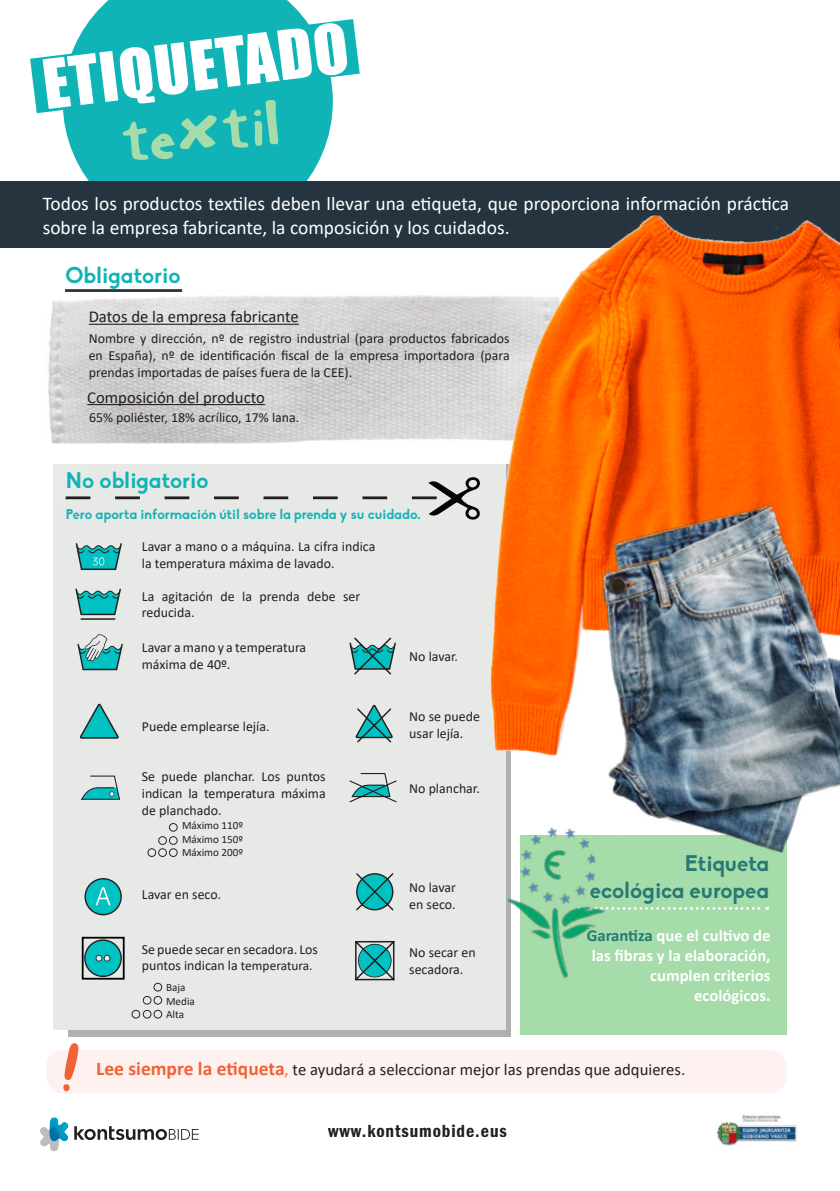
<style>
.page{position:relative;width:840px;height:1191px;background:#fff}
.page>*{position:absolute;margin:0;border:0;box-sizing:border-box;transform-origin:0 0}
.t1{font:68px "Cornbread";color:#a6dbaa}
.t2{font:63.2px "Impact";color:#fff}
.t3{font:700 22.2px/26.6px "Biko";color:#267974;text-align:right}
.t4{font:700 22.2px "Biko";color:#10b4b6}
.t5{font:19.4px/23.4px "Calibri";color:#fff}
.t6{font:600 condensed 18px "Franklin Gothic";letter-spacing:.05em;color:#231f20}
.t7{font:16.6px "Calibri";color:#231f20}
.t8{font:700 16.6px/20px "Calibri";color:#fff;text-align:right}
.t9{font:13.8px/16.6px "Calibri";color:#231f20}
.t10{font:700 13.8px "Biko";color:#10b4b6}
.t11{font:11.2px/13.4px "Calibri";color:#231f20;text-align:justify}
.s1{font-size:13.4px}
.s2{color:#267974}
.s3{font-weight:700;font-size:19.4px;color:#f16236}
.s4{color:#f16236}
</style>
<div class="page">
<img style="left:717px;top:1115px;width:80px;height:31px">
<div style="left:519px;top:835px;width:267px;height:200px;background:#a6dbaa"></div>
<div style="left:53px;top:443px;width:451px;height:587px;background:#e7e9e7"></div>
<img style="left:48px;top:289px;width:429px;height:174px">
<div style="left:46px;top:1049px;width:740px;height:44px;background:#fdf2ef;border-radius:17px"></div>
<svg style="left:63px;top:0;width:269px;height:182px;background:#2ababc"></svg>
<div style="left:0;top:182px;width:839px;height:66px;background:#25343e"></div>
<svg style="left:30px;top:19px;width:329px;height:94px;background:#29bcbd"></svg>
<hr style="left:89px;top:324px;width:210px;height:1px;background:#231f20">
<hr style="left:87px;top:404px;width:178px;height:1px;background:#231f20">
<svg style="left:617px;top:907px;width:150px;height:2px"></svg>
<svg style="left:66px;top:477px;width:411px;height:43px"></svg>
<svg style="left:75px;top:543px;width:47px;height:27px"></svg>
<svg style="left:75px;top:588px;width:46px;height:32px"></svg>
<svg style="left:77px;top:634px;width:46px;height:37px"></svg>
<svg style="left:349px;top:637px;width:47px;height:38px"></svg>
<svg style="left:79px;top:703px;width:40px;height:36px"></svg>
<svg style="left:355px;top:704px;width:38px;height:39px"></svg>
<svg style="left:81px;top:775px;width:39px;height:25px"></svg>
<svg style="left:147px;top:823px;width:30px;height:34px"></svg>
<svg style="left:131px;top:982px;width:31px;height:36px"></svg>
<svg style="left:349px;top:773px;width:48px;height:30px"></svg>
<div style="left:85px;top:879px;width:36px;height:35px;background:#00c2c2;border-radius:50%"></div>
<div style="left:84px;top:878px;width:38px;height:37px;border:1px solid #241f21;border-radius:50%"></div>
<svg style="left:96px;top:887px;width:14px;height:18px"></svg>
<svg style="left:356px;top:873px;width:38px;height:38px"></svg>
<div style="left:84px;top:939px;width:38px;height:38px;border:1px solid #241f21;border-radius:50%"></div>
<svg style="left:85px;top:940px;width:36px;height:36px"></svg>
<svg style="left:355px;top:941px;width:40px;height:40px"></svg>
<hr style="left:65px;top:289px;width:117px;height:3px;background:#25343e">
<img style="left:504px;top:817px;width:110px;height:171px">
<img style="left:477px;top:181px;width:362px;height:580px">
<img style="left:532px;top:425px;width:307px;height:441px">
<div style="left:82px;top:936px;width:42px;height:43px;border:2px solid #000001"></div>
<svg style="left:74px;top:1126px;width:124px;height:14px"></svg>
<svg style="left:40px;top:1117px;width:28px;height:34px"></svg>
<svg style="left:62px;top:1049px;width:17px;height:1px"></svg>
<h2 class="t2" style="left:40px;top:59px;width:308px;rotate:-7deg">ETIQUETADO</h2>
<h1 class="t1" style="left:116px;top:100px;width:161px;rotate:-7deg">textil</h1>
<h3 class="t5" style="left:43px;top:192px;width:747px">Todos los productos textiles deben llevar una etiqueta, que proporciona información práctica sobre la empresa fabricante, la composición y los cuidados.</h3>
<h3 class="t4" style="left:65px;top:267px;width:117px">Obligatorio</h3>
<p class="t7" style="left:89px;top:311px;width:211px">Datos de la empresa fabricante</p>
<p class="t9" style="left:89px;top:331px;width:422px;text-align:justify">Nombre y dirección, nº de registro industrial (para productos fabricados en España), nº de identificación fiscal de la empresa importadora (para prendas importadas de países fuera de la CEE).</p>
<p class="t9" style="left:89px;top:410px;width:212px">65% poliéster, 18% acrílico, 17% lana.</p>
<p class="t7" style="left:87px;top:391px;width:179px">Composición del producto</p>
<h3 class="t4" style="left:65px;top:471px;width:145px">No obligatorio</h3>
<p class="t10" style="left:66px;top:508px;width:356px">Pero aporta información útil sobre la prenda y su cuidado.</p>
<p class="t9" style="left:142px;top:539px;width:235px">Lavar a mano o a máquina. La cifra indica la temperatura máxima de lavado.</p>
<p class="t9" style="left:142px;top:589px;width:220px">La agitación de la prenda debe ser reducida.</p>
<p class="t9" style="left:142px;top:640px;width:166px">Lavar a mano y a temperatura máxima de 40º.</p>
<p class="t9" style="left:142px;top:718px;width:129px">Puede emplearse lejía.</p>
<p class="t9" style="left:142px;top:769px;width:185px;text-align:justify">Se puede planchar. Los puntos indican la temperatura máxima de planchado.</p>
<p class="t11" style="left:182px;top:820px;width:62px">Máximo 110º Máximo 150º Máximo 200º</p>
<p class="t9" style="left:409px;top:649px;width:50px">No lavar.</p>
<p class="t9" style="left:409px;top:709px;width:72px">No se puede usar lejía.</p>
<p class="t9" style="left:409px;top:781px;width:72px">No planchar.</p>
<p class="t9" style="left:142px;top:887px;width:81px">Lavar en seco.</p>
<p class="t9" style="left:409px;top:880px;width:48px">No lavar en seco.</p>
<p class="t9" style="left:142px;top:942px;width:178px">Se puede secar en secadora. Los puntos indican la <span class="s1">temperatura.</span></p>
<p class="t9" style="left:409px;top:945px;width:68px">No secar en secadora.</p>
<p class="t11" style="left:166px;top:981px;width:30px;text-align:left">Baja<br>Media<br>Alta</p>
<h3 class="t3" style="left:589px;top:853px;width:180px">Etiqueta ecológica europea</h3>
<p class="t8" style="left:586px;top:924px;width:185px"><span class="s2">Garantiza</span> que el cultivo de las fibras y la elaboración, cumplen criterios ecológicos.</p>
<p class="t7" style="left:96px;top:1063px;width:590px"><span class="s3">Lee siempre la etiqueta</span><span class="s4">,</span> te ayudará a seleccionar mejor las prendas que adquieres.</p>
<h3 class="t6" style="left:328px;top:1120px;width:180px">www.kontsumobide.eus</h3>
</div>
